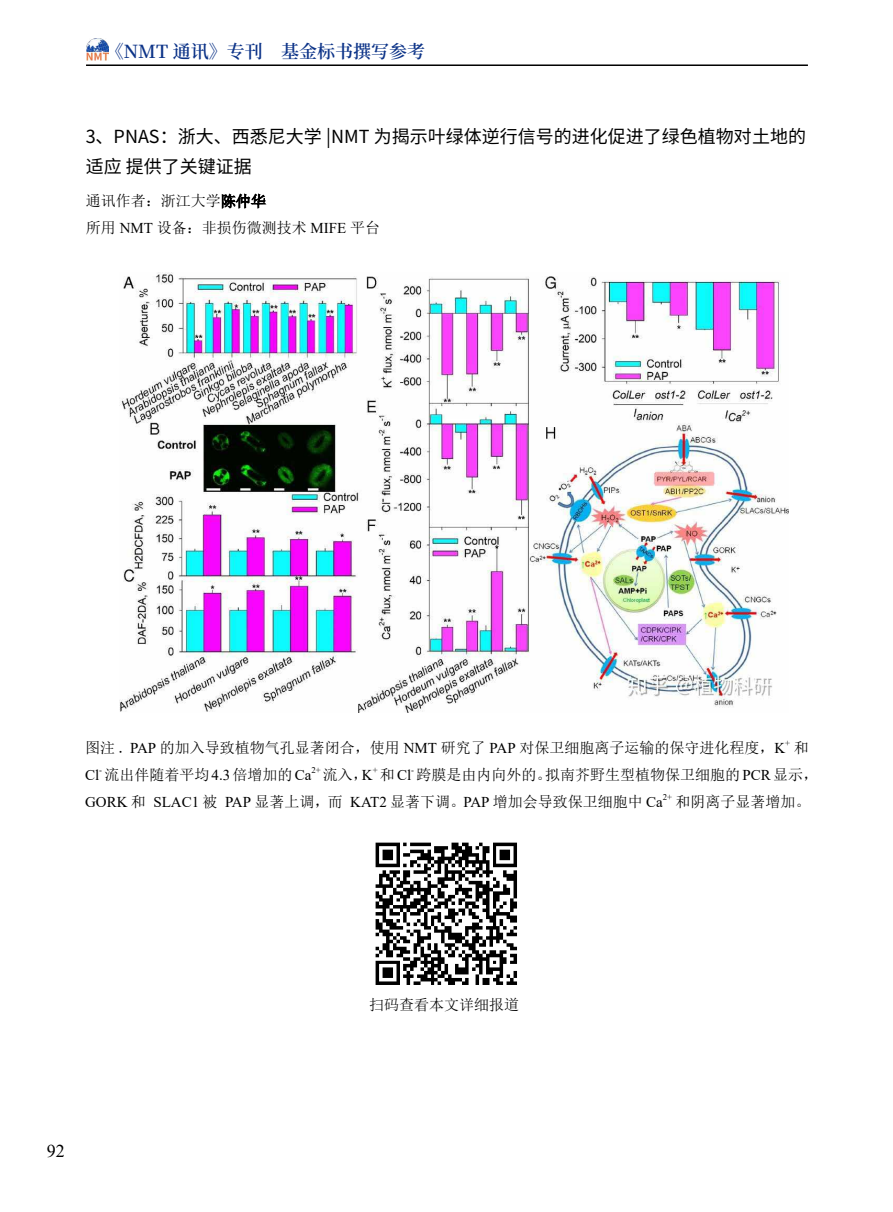
<style>
.page{position:relative;width:893px;height:1212px;background:#fff}
.page>*{position:absolute;margin:0;border:0;box-sizing:border-box;transform-origin:0 0}
.t1{font:18px/30px "Noto Sans Hans";color:#000}
.t2{font:600 18px "Source Han Serif CN";color:#0c3388}
.t3{font:18px "Times New Roman";color:#000}
.t4{font:15px/27px "Sim Sun";color:#000}
.t5{font:8.7px "Times New Roman";color:#000}
.s1{font-family:"Times New Roman"}
</style>
<div class="page">
<hr style="left:86px;top:64px;width:722px;height:2px;background:#000">
<img style="left:86px;top:38px;width:22px;height:22px">
<img style="left:119px;top:272px;width:670px;height:441px">
<img style="left:375px;top:842px;width:142px;height:143px">
<svg style="left:222px;top:194px;width:44px;height:15px"></svg>
<p class="t2" style="left:106px;top:41px;width:321px">《NMT 通讯》专刊 基金标书撰写参考</p>
<p class="t1" style="left:86px;top:122px;width:722px">3、PNAS：浙大、西悉尼大学 |NMT 为揭示叶绿体逆行信号的进化促进了绿色植物对土地的适应 提供了关键证据</p>
<p class="t4" style="left:86px;top:188px;width:296px">通讯作者：浙江大学陈仲华<br>所用 <span class="s1">NMT</span> 设备：非损伤微测技术 <span class="s1">MIFE</span> 平台</p>
<p class="t4" style="left:85px;top:734px;width:702px">图注 . <span class="s1">PAP</span> 的加入导致植物气孔显著闭合，使用 <span class="s1">NMT</span> 研究了 <span class="s1">PAP</span> 对保卫细胞离子运输的保守进化程度，<span class="s1">K</span></p>
<p class="t5" style="left:785px;top:737px;width:6px">+</p>
<p class="t4" style="left:794px;top:734px;width:16px">和</p>
<p class="t4" style="left:85px;top:761px;width:228px"><span class="s1">Cl</span> 流出伴随着平均<span class="s1">4.3</span>倍增加的<span class="s1">Ca</span></p>
<p class="t5" style="left:99px;top:764px;width:4px">-</p>
<p class="t5" style="left:311px;top:764px;width:11px">2+</p>
<p class="t4" style="left:323px;top:761px;width:51px">流入，<span class="s1">K</span></p>
<p class="t5" style="left:373px;top:764px;width:6px">+</p>
<p class="t4" style="left:380px;top:761px;width:440px">和<span class="s1">Cl</span> 跨膜是由内向外的。拟南芥野生型植物保卫细胞的<span class="s1">PCR</span>显示，</p>
<p class="t5" style="left:411px;top:764px;width:4px">-</p>
<p class="t4" style="left:85px;top:788px;width:579px"><span class="s1">GORK</span> 和 <span class="s1">SLAC1</span> 被 <span class="s1">PAP</span> 显著上调，而 <span class="s1">KAT2</span> 显著下调。<span class="s1">PAP</span> 增加会导致保卫细胞中 <span class="s1">Ca</span></p>
<p class="t5" style="left:663px;top:791px;width:11px">2+</p>
<p class="t4" style="left:675px;top:788px;width:136px">和阴离子显著增加。</p>
<p class="t3" style="left:47px;top:1138px;width:19px">92</p>
<p class="t4" style="left:369px;top:991px;width:151px">扫码查看本文详细报道</p>
</div>
